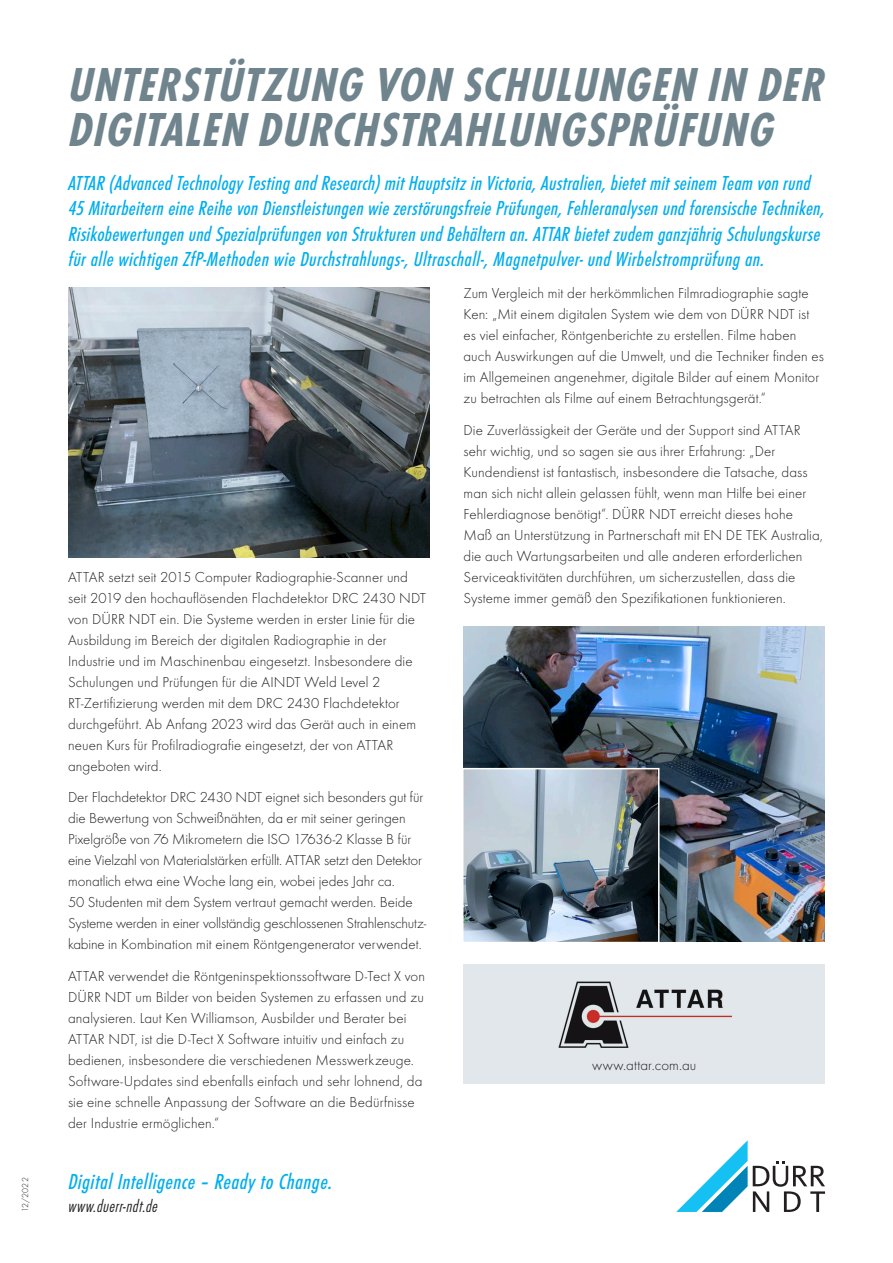
<style>
.page{position:relative;width:893px;height:1263px;background:#fff}
.page>*{position:absolute;margin:0;border:0;box-sizing:border-box;transform-origin:0 0}
.t1{font:italic 700 49.5px/45px "Futura Con TOT";letter-spacing:.025em;color:#70848e}
.t2{font:italic 500 22.5px "Futura Con TOT";letter-spacing:.025em;color:#00aeef}
.Highlight{font:italic 500 21px/25.2px "Futura Con TOT";letter-spacing:.015em;color:#00aeef}
.t3{font:italic 300 18px "Futura Con TOT";color:#231f20}
.Copy{font:300 15px/21px "Futura TOT";letter-spacing:.005em;color:#231f20}
.t4{font:300 9px "Futura TOT";letter-spacing:.015em;color:#231f20}
</style>
<div class="page">
<img style="left:463px;top:626px;width:362px;height:316px">
<img style="left:463px;top:767px;width:197px;height:175px">
<svg style="left:676px;top:1140px;width:149px;height:72px"></svg>
<div style="left:464px;top:965px;width:361px;height:119px;background:#e1e7ea"></div>
<img style="left:558px;top:981px;width:173px;height:66px">
<img style="left:68px;top:287px;width:361px;height:270px">
<p class="t4" style="left:20px;top:1212px;width:36px;rotate:-90deg">12/2022</p>
<p class="t1" style="left:68px;top:62px;width:762px">UNTERSTÜTZUNG VON SCHULUNGEN IN DER<br>DIGITALEN DURCHSTRAHLUNGSPRÜFUNG</p>
<p class="Highlight" style="left:68px;top:171px;width:758px">ATTAR (Advanced Technology Testing and Research) mit Hauptsitz in Victoria, Australien, bietet mit seinem Team von rund 45 Mitarbeitern eine Reihe von Dienstleistungen wie zerstörungsfreie Prüfungen, Fehleranalysen und forensische Techniken, Risikobewertungen und Spezialprüfungen von Strukturen und Behältern an. ATTAR bietet zudem ganzjährig Schulungskurse für alle wichtigen ZfP-Methoden wie Durchstrahlungs-, Ultraschall-, Magnetpulver- und Wirbelstromprüfung an.</p>
<p class="Copy" style="left:68px;top:566px;width:359px">ATTAR setzt seit 2015 Computer Radiographie-Scanner und seit 2019 den hochauflösenden Flachdetektor DRC 2430 NDT von DÜRR NDT ein. Die Systeme werden in erster Linie für die Ausbildung im Bereich der digitalen Radiographie in der Industrie und im Maschinenbau eingesetzt. Insbesondere die Schulungen und Prüfungen für die AINDT Weld Level 2<br>RT-Zertifizierung werden mit dem DRC 2430 Flachdetektor durchgeführt. Ab Anfang 2023 wird das Gerät auch in einem neuen Kurs für Profilradiografie eingesetzt, der von ATTAR angeboten wird.</p>
<p class="Copy" style="left:68px;top:787px;width:360px">Der Flachdetektor DRC 2430 NDT eignet sich besonders gut für die Bewertung von Schweißnähten, da er mit seiner geringen Pixelgröße von 76 Mikrometern die ISO 17636-2 Klasse B für eine Vielzahl von Materialstärken erfüllt. ATTAR setzt den Detektor monatlich etwa eine Woche lang ein, wobei jedes Jahr ca.<br>50 Studenten mit dem System vertraut gemacht werden. Beide Systeme werden in einer vollständig geschlossenen Strahlenschutz&shy;kabine in Kombination mit einem Röntgengenerator verwendet.</p>
<p class="Copy" style="left:68px;top:965px;width:358px">ATTAR verwendet die Röntgeninspektionssoftware D-Tect X von DÜRR NDT um Bilder von beiden Systemen zu erfassen und zu analysieren. Laut Ken Williamson, Ausbilder und Berater bei ATTAR NDT, ist die D-Tect X Software intuitiv und einfach zu bedienen, insbesondere die verschiedenen Messwerkzeuge.<br>Software-Updates sind ebenfalls einfach und sehr lohnend, da sie eine schnelle Anpassung der Software an die Bedürfnisse der Industrie ermöglichen.“</p>
<p class="t2" style="left:68px;top:1169px;width:268px">Digital Intelligence – Ready to Change.</p>
<p class="t3" style="left:68px;top:1195px;width:93px">www.duerr-ndt.de</p>
<p class="Copy" style="left:463px;top:283px;width:362px">Zum Vergleich mit der herkömmlichen Filmradiographie sagte Ken: „Mit einem digitalen System wie dem von DÜRR NDT ist es viel einfacher, Röntgenberichte zu erstellen. Filme haben auch Auswirkungen auf die Umwelt, und die Techniker finden es im Allgemeinen angenehmer, digitale Bilder auf einem Monitor zu betrachten als Filme auf einem Betrachtungsgerät.“</p>
<p class="Copy" style="left:463px;top:419px;width:361px">Die Zuverlässigkeit der Geräte und der Support sind ATTAR sehr wichtig, und so sagen sie aus ihrer Erfahrung: „Der Kundendienst ist fantastisch, insbesondere die Tatsache, dass man sich nicht allein gelassen fühlt, wenn man Hilfe bei einer Fehlerdiagnose benötigt“. DÜRR NDT erreicht dieses hohe Maß an Unterstützung in Partnerschaft mit EN DE TEK Australia, die auch Wartungsarbeiten und alle anderen erforderlichen Serviceaktivitäten durchführen, um sicherzustellen, dass die Systeme immer gemäß den Spezifikationen funktionieren.</p>
<p class="Copy" style="left:592px;top:1054px;width:106px">www.attar.com.au</p>
</div>
